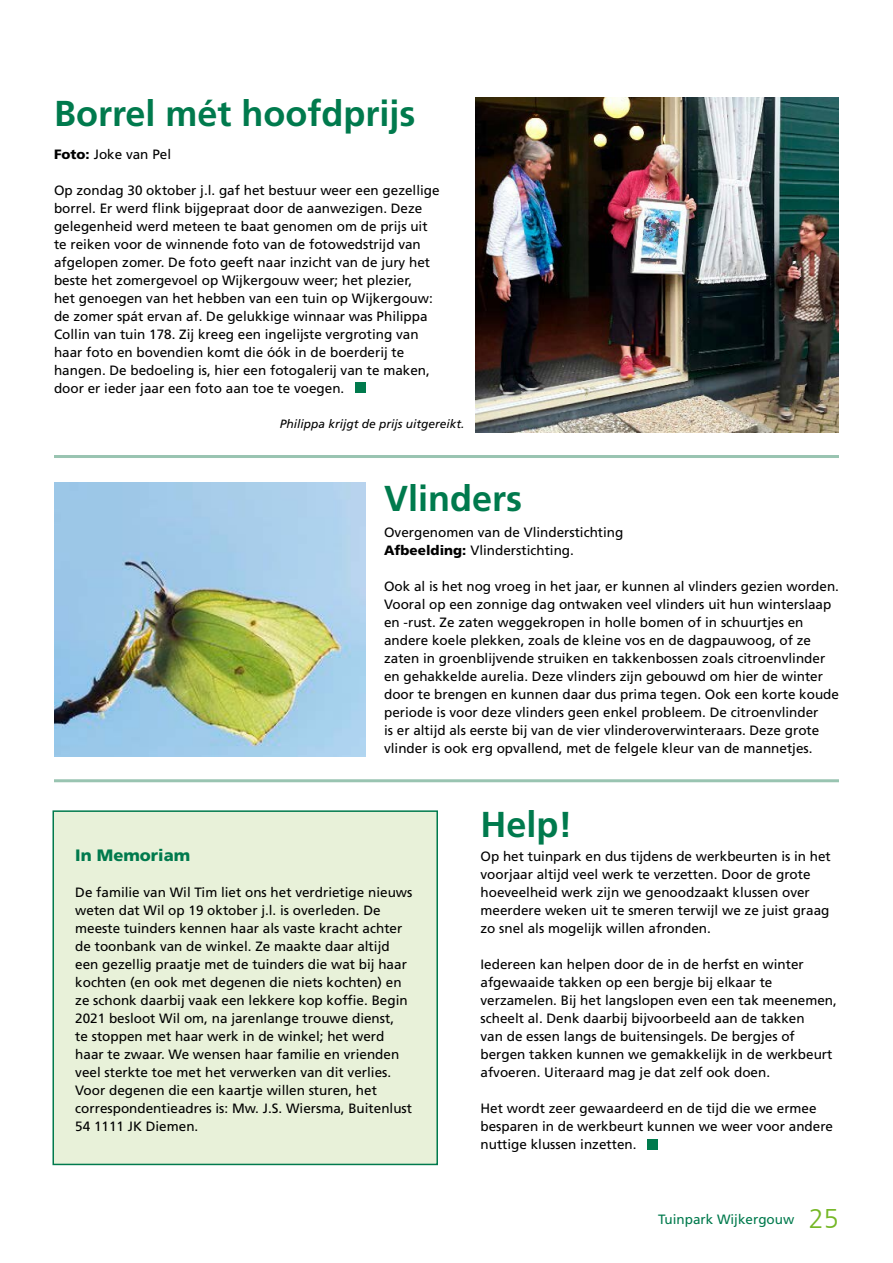
<style>
.page{position:relative;width:893px;height:1263px;background:#fff}
.page>*{position:absolute;margin:0;border:0;box-sizing:border-box;transform-origin:0 0}
.t1{font:700 36px "Frutiger";color:#007a4d}
.t2{font:900 16.5px "Frutiger";color:#007a4d}
.t3{font:13.5px/18px "Frutiger";color:#000}
.t4{font:13.5px "Frutiger";color:#007a4d}
.t5{font:italic 12px "Frutiger";color:#000}
.s1{font-weight:900}
.s2{font-weight:300;font-size:27px;color:#75b726}
</style>
<div class="page">
<img style="left:54px;top:483px;width:312px;height:274px">
<div style="left:647px;top:1139px;width:10px;height:10px;background:#007a4d"></div>
<div style="left:355px;top:383px;width:10px;height:10px;background:#007a4d"></div>
<img style="left:476px;top:98px;width:363px;height:335px">
<div style="left:53px;top:811px;width:384px;height:353px;background:#e8f1d9"></div>
<div style="left:52px;top:810px;width:386px;height:355px;border:2px solid #007a4d"></div>
<hr style="left:54px;top:455px;width:785px;height:3px;background:#99c4b1">
<hr style="left:54px;top:779px;width:785px;height:3px;background:#99c4b1">
<h1 class="t1" style="left:54px;top:92px;width:363px">Borrel mét hoofdprijs</h1>
<p class="t3" style="left:54px;top:145px;width:119px"><span class="s1">Foto:</span> Joke van Pel</p>
<p class="t3" style="left:54px;top:181px;width:387px">Op zondag 30 oktober j.l. gaf het bestuur weer een gezellige borrel. Er werd flink bijgepraat door de aanwezigen. Deze gelegenheid werd meteen te baat genomen om de prijs uit te reiken voor de winnende foto van de fotowedstrijd van afgelopen zomer. De foto geeft naar inzicht van de jury het beste het zomergevoel op Wijkergouw weer; het plezier,<br>het genoegen van het hebben van een tuin op Wijkergouw: de zomer spát ervan af. De gelukkige winnaar was Philippa Collin van tuin 178. Zij kreeg een ingelijste vergroting van haar foto en bovendien komt die óók in de boerderij te hangen. De bedoeling is, hier een fotogalerij van te maken, door er ieder jaar een foto aan toe te voegen.</p>
<p class="t5" style="left:280px;top:417px;width:186px">Philippa krijgt de prijs uitgereikt.</p>
<h1 class="t1" style="left:384px;top:477px;width:140px">Vlinders</h1>
<p class="t3" style="left:384px;top:523px;width:241px">Overgenomen van de Vlinderstichting<br><span class="s1">Afbeelding:</span> Vlinderstichting.</p>
<p class="t3" style="left:384px;top:577px;width:456px">Ook al is het nog vroeg in het jaar, er kunnen al vlinders gezien worden.<br>Vooral op een zonnige dag ontwaken veel vlinders uit hun winterslaap en -rust. Ze zaten weggekropen in holle bomen of in schuurtjes en andere koele plekken, zoals de kleine vos en de dagpauwoog, of ze zaten in groenblijvende struiken en takkenbossen zoals citroenvlinder en gehakkelde aurelia. Deze vlinders zijn gebouwd om hier de winter door te brengen en kunnen daar dus prima tegen. Ook een korte koude periode is voor deze vlinders geen enkel probleem. De citroenvlinder<br>is er altijd als eerste bij van de vier vlinderoverwinteraars. Deze grote vlinder is ook erg opvallend, met de felgele kleur van de mannetjes.</p>
<p class="t2" style="left:75px;top:845px;width:117px">In Memoriam</p>
<p class="t3" style="left:75px;top:883px;width:339px">De familie van Wil Tim liet ons het verdrietige nieuws weten dat Wil op 19 oktober j.l. is overleden. De meeste tuinders kennen haar als vaste kracht achter de toonbank van de winkel. Ze maakte daar altijd een gezellig praatje met de tuinders die wat bij haar kochten (en ook met degenen die niets kochten) en ze schonk daarbij vaak een lekkere kop koffie. Begin 2021 besloot Wil om, na jarenlange trouwe dienst,<br>te stoppen met haar werk in de winkel; het werd haar te zwaar. We wensen haar familie en vrienden veel sterkte toe met het verwerken van dit verlies.<br>Voor degenen die een kaartje willen sturen, het correspondentieadres is: Mw. J.S. Wiersma, Buitenlust 54 1111 JK Diemen.</p>
<h1 class="t1" style="left:480px;top:803px;width:94px">Help!</h1>
<p class="t3" style="left:480px;top:847px;width:352px">Op het tuinpark en dus tijdens de werkbeurten is in het voorjaar altijd veel werk te verzetten. Door de grote hoeveelheid werk zijn we genoodzaakt klussen over meerdere weken uit te smeren terwijl we ze juist graag zo snel als mogelijk willen afronden.</p>
<p class="t3" style="left:480px;top:955px;width:358px">Iedereen kan helpen door de in de herfst en winter afgewaaide takken op een bergje bij elkaar te verzamelen. Bij het langslopen even een tak meenemen, scheelt al. Denk daarbij bijvoorbeeld aan de takken<br>van de essen langs de buitensingels. De bergjes of bergen takken kunnen we gemakkelijk in de werkbeurt afvoeren. Uiteraard mag je dat zelf ook doen.</p>
<p class="t3" style="left:480px;top:1099px;width:354px">Het wordt zeer gewaardeerd en de tijd die we ermee besparen in de werkbeurt kunnen we weer voor andere nuttige klussen inzetten.</p>
<p class="t4" style="left:658px;top:1211px;width:182px">Tuinpark Wijkergouw <span class="s2">25</span></p>
</div>
